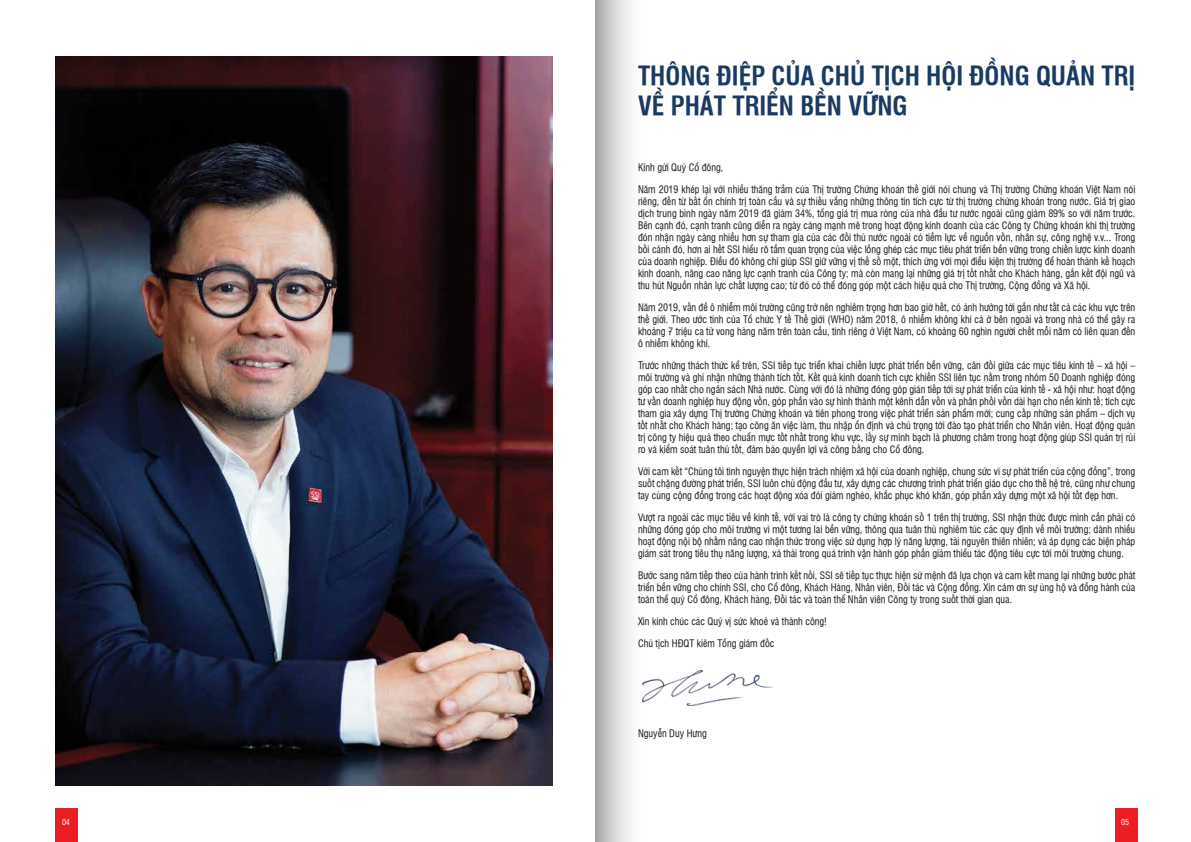
<style>
.page{position:relative;width:1191px;height:842px;background:#fff}
.page>*{position:absolute;margin:0;border:0;box-sizing:border-box;transform-origin:0 0}
.t1{font:700 25.4px/30.5px "UVN Hong Ha Hep";color:#193a63}
.t2{font:10px/12px "UVN Hong Ha Hep";color:#231f20;text-align:justify}
.t3{font:8px "UVN Hong Ha Hep";color:#fff}
</style>
<div class="page">
<img style="left:56px;top:57px;width:497px;height:728px">
<div style="left:56px;top:809px;width:22px;height:33px;background:#ed1d24"></div>
<div style="left:1115px;top:809px;width:22px;height:33px;background:#ed1d24"></div>
<img style="left:714px;top:673px;width:59px;height:29px">
<svg style="left:595px;top:0;width:119px;height:842px"></svg>
<h1 class="t1" style="left:638px;top:59px;width:499px">THÔNG ĐIỆP CỦA CHỦ TỊCH HỘI ĐỒNG QUẢN TRỊ<br>VỀ PHÁT TRIỂN BỀN VỮNG</h1>
<p class="t2" style="left:638px;top:161px;width:87px">Kính gửi Quý Cổ đông,</p>
<p class="t2" style="left:638px;top:183px;width:499px">Năm 2019 khép lại với nhiều thăng trầm của Thị trường Chứng khoán thế giới nói chung và Thị trường Chứng khoán Việt Nam nói riêng, đến từ bất ổn chính trị toàn cầu và sự thiếu vắng những thông tin tích cực từ thị trường chứng khoán trong nước. Giá trị giao dịch trung bình ngày năm 2019 đã giảm 34%, tổng giá trị mua ròng của nhà đầu tư nước ngoài cũng giảm 89% so với năm trước.<br>Bên cạnh đó, cạnh tranh cũng diễn ra ngày càng mạnh mẽ trong hoạt động kinh doanh của các Công ty Chứng khoán khi thị trường đón nhận ngày càng nhiều hơn sự tham gia của các đối thủ nước ngoài có tiềm lực về nguồn vốn, nhân sự, công nghệ v.v... Trong bối cảnh đó, hơn ai hết SSI hiểu rõ tầm quan trọng của việc lồng ghép các mục tiêu phát triển bền vững trong chiến lược kinh doanh của doanh nghiệp. Điều đó không chỉ giúp SSI giữ vững vị thế số một, thích ứng với mọi điều kiện thị trường để hoàn thành kế hoạch kinh doanh, nâng cao năng lực cạnh tranh của Công ty; mà còn mang lại những giá trị tốt nhất cho Khách hàng, gắn kết đội ngũ và thu hút Nguồn nhân lực chất lượng cao; từ đó có thể đóng góp một cách hiệu quả cho Thị trường, Cộng đồng và Xã hội.</p>
<p class="t2" style="left:638px;top:301px;width:499px">Năm 2019, vấn đề ô nhiễm môi trường cũng trở nên nghiêm trọng hơn bao giờ hết, có ảnh hưởng tới gần như tất cả các khu vực trên thế giới. Theo ước tính của Tổ chức Y tế Thế giới (WHO) năm 2018, ô nhiễm không khí cả ở bên ngoài và trong nhà có thể gây ra khoảng 7 triệu ca tử vong hàng năm trên toàn cầu, tính riêng ở Việt Nam, có khoảng 60 nghìn người chết mỗi năm có liên quan đến ô nhiễm không khí.</p>
<p class="t2" style="left:638px;top:359px;width:499px">Trước những thách thức kể trên, SSI tiếp tục triển khai chiến lược phát triển bền vững, cân đối giữa các mục tiêu kinh tế – xã hội – môi trường và ghi nhận những thành tích tốt. Kết quả kinh doanh tích cực khiến SSI liên tục nằm trong nhóm 50 Doanh nghiệp đóng góp cao nhất cho ngân sách Nhà nước. Cùng với đó là những đóng góp gián tiếp tới sự phát triển của kinh tế - xã hội như: hoạt động tư vấn doanh nghiệp huy động vốn, góp phần vào sự hình thành một kênh dẫn vốn và phân phối vốn dài hạn cho nền kinh tế; tích cực tham gia xây dựng Thị trường Chứng khoán và tiên phong trong việc phát triển sản phẩm mới; cung cấp những sản phẩm – dịch vụ tốt nhất cho Khách hàng; tạo công ăn việc làm, thu nhập ổn định và chú trọng tới đào tạo phát triển cho Nhân viên. Hoạt động quản trị công ty hiệu quả theo chuẩn mực tốt nhất trong khu vực, lấy sự minh bạch là phương châm trong hoạt động giúp SSI quản trị rủi ro và kiểm soát tuân thủ tốt, đảm bảo quyền lợi và công bằng cho Cổ đông.</p>
<p class="t2" style="left:638px;top:465px;width:499px">Với cam kết “Chúng tôi tình nguyện thực hiện trách nhiệm xã hội của doanh nghiệp, chung sức vì sự phát triển của cộng đồng”, trong suốt chặng đường phát triển, SSI luôn chủ động đầu tư, xây dựng các chương trình phát triển giáo dục cho thế hệ trẻ, cũng như chung tay cùng cộng đồng trong các hoạt động xóa đói giảm nghèo, khắc phục khó khăn, góp phần xây dựng một xã hội tốt đẹp hơn.</p>
<p class="t2" style="left:638px;top:511px;width:499px">Vượt ra ngoài các mục tiêu về kinh tế, với vai trò là công ty chứng khoán số 1 trên thị trường, SSI nhận thức được mình cần phải có những đóng góp cho môi trường vì một tương lai bền vững, thông qua tuân thủ nghiêm túc các quy định về môi trường; dành nhiều hoạt động nội bộ nhằm nâng cao nhận thức trong việc sử dụng hợp lý năng lượng, tài nguyên thiên nhiên; và áp dụng các biện pháp giám sát trong tiêu thụ năng lượng, xả thải trong quá trình vận hành góp phần giảm thiểu tác động tiêu cực tới môi trường chung.</p>
<p class="t2" style="left:638px;top:569px;width:499px">Bước sang năm tiếp theo của hành trình kết nối, SSI sẽ tiếp tục thực hiện sứ mệnh đã lựa chọn và cam kết mang lại những bước phát triển bền vững cho chính SSI, cho Cổ đông, Khách Hàng, Nhân viên, Đối tác và Cộng đồng. Xin cám ơn sự ủng hộ và đồng hành của toàn thể quý Cổ đông, Khách hàng, Đối tác và toàn thể Nhân viên Công ty trong suốt thời gian qua.</p>
<p class="t2" style="left:638px;top:615px;width:190px">Xin kính chúc các Quý vị sức khoẻ và thành công!</p>
<p class="t2" style="left:638px;top:637px;width:138px">Chủ tịch HĐQT kiêm Tổng giám đốc</p>
<p class="t2" style="left:638px;top:727px;width:70px">Nguyễn Duy Hưng</p>
<p class="t3" style="left:62px;top:817px;width:9px">04</p>
<p class="t3" style="left:1121px;top:817px;width:9px">05</p>
</div>
